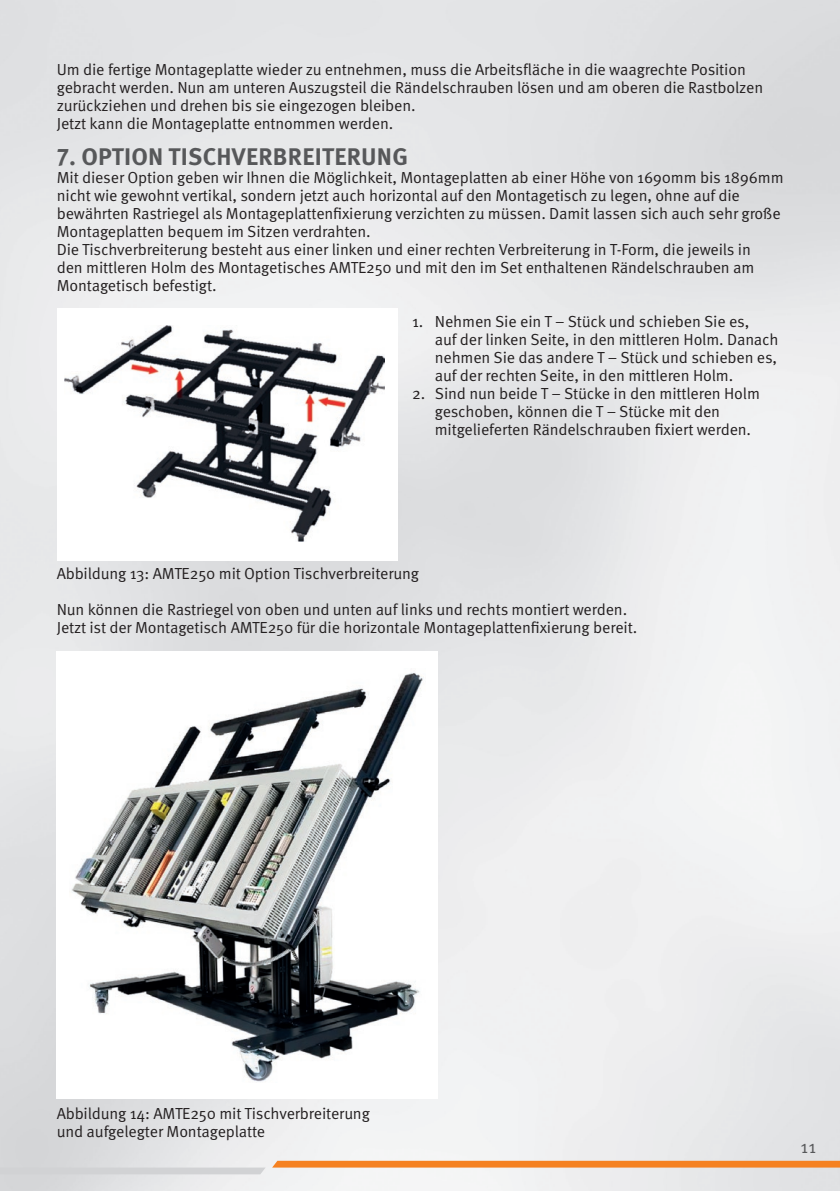
<style>
.page{position:relative;width:840px;height:1191px;background:#fff}
.page>*{position:absolute;margin:0;border:0;box-sizing:border-box;transform-origin:0 0}
.Ü2_12pt_grau{font:700 24px "Meta OT";letter-spacing:.01em;color:#57585a}
.t1{font:18px "Meta OT";color:#57585a}
.Fließtext{font:16px/18px "Meta OT";letter-spacing:-.01em;color:#231f20}
</style>
<div class="page">
<svg style="left:272px;top:1160px;width:567px;height:7px;background:#f38d39"></svg>
<svg style="left:0;top:1167px;width:265px;height:7px;background:#d2d3d5"></svg>
<img style="left:65px;top:326px;width:319px;height:216px">
<img style="left:71px;top:673px;width:352px;height:409px">
<p class="Fließtext" style="left:57px;top:61px;width:707px">Um die fertige Montageplatte wieder zu entnehmen, muss die Arbeitsfläche in die waagrechte Position gebracht werden. Nun am unteren Auszugsteil die Rändelschrauben lösen und am oberen die Rastbolzen zurückziehen und drehen bis sie eingezogen bleiben.</p>
<p class="Fließtext" style="left:57px;top:115px;width:338px">Jetzt kann die Montageplatte entnommen werden.</p>
<p class="Ü2_12pt_grau" style="left:57px;top:142px;width:352px">7. OPTION TISCHVERBREITERUNG</p>
<p class="Fließtext" style="left:57px;top:169px;width:728px">Mit dieser Option geben wir Ihnen die Möglichkeit, Montageplatten ab einer Höhe von 1690mm bis 1896mm nicht wie gewohnt vertikal, sondern jetzt auch horizontal auf den Montagetisch zu legen, ohne auf die bewährten Rastriegel als Montageplattenfixierung verzichten zu müssen. Damit lassen sich auch sehr große Montageplatten bequem im Sitzen verdrahten.</p>
<p class="Fließtext" style="left:57px;top:241px;width:698px">Die Tischverbreiterung besteht aus einer linken und einer rechten Verbreiterung in T-Form, die jeweils in den mittleren Holm des Montagetisches AMTE250 und mit den im Set enthaltenen Rändelschrauben am<br>Montagetisch befestigt.</p>
<p class="Fließtext" style="left:434px;top:313px;width:345px;text-indent:-23px">1. Nehmen Sie ein T – Stück und schieben Sie es,<br>auf der linken Seite, in den mittleren Holm. Danach nehmen Sie das andere T – Stück und schieben es, auf der rechten Seite, in den mittleren Holm.</p>
<p class="Fließtext" style="left:434px;top:385px;width:326px;text-indent:-23px">2. Sind nun beide T – Stücke in den mittleren Holm geschoben, können die T – Stücke mit den mitgelieferten Rändelschrauben fixiert werden.</p>
<p class="Fließtext" style="left:57px;top:565px;width:363px">Abbildung 13: AMTE250 mit Option Tischverbreiterung</p>
<p class="Fließtext" style="left:57px;top:601px;width:571px">Nun können die Rastriegel von oben und unten auf links und rechts montiert werden.</p>
<p class="Fließtext" style="left:57px;top:619px;width:581px">Jetzt ist der Montagetisch AMTE250 für die horizontale Montageplattenfixierung bereit.</p>
<p class="Fließtext" style="left:57px;top:1105px;width:314px">Abbildung 14: AMTE250 mit Tischverbreiterung und aufgelegter Montageplatte</p>
<p class="t1" style="left:800px;top:1136px;width:17px">11</p>
</div>
